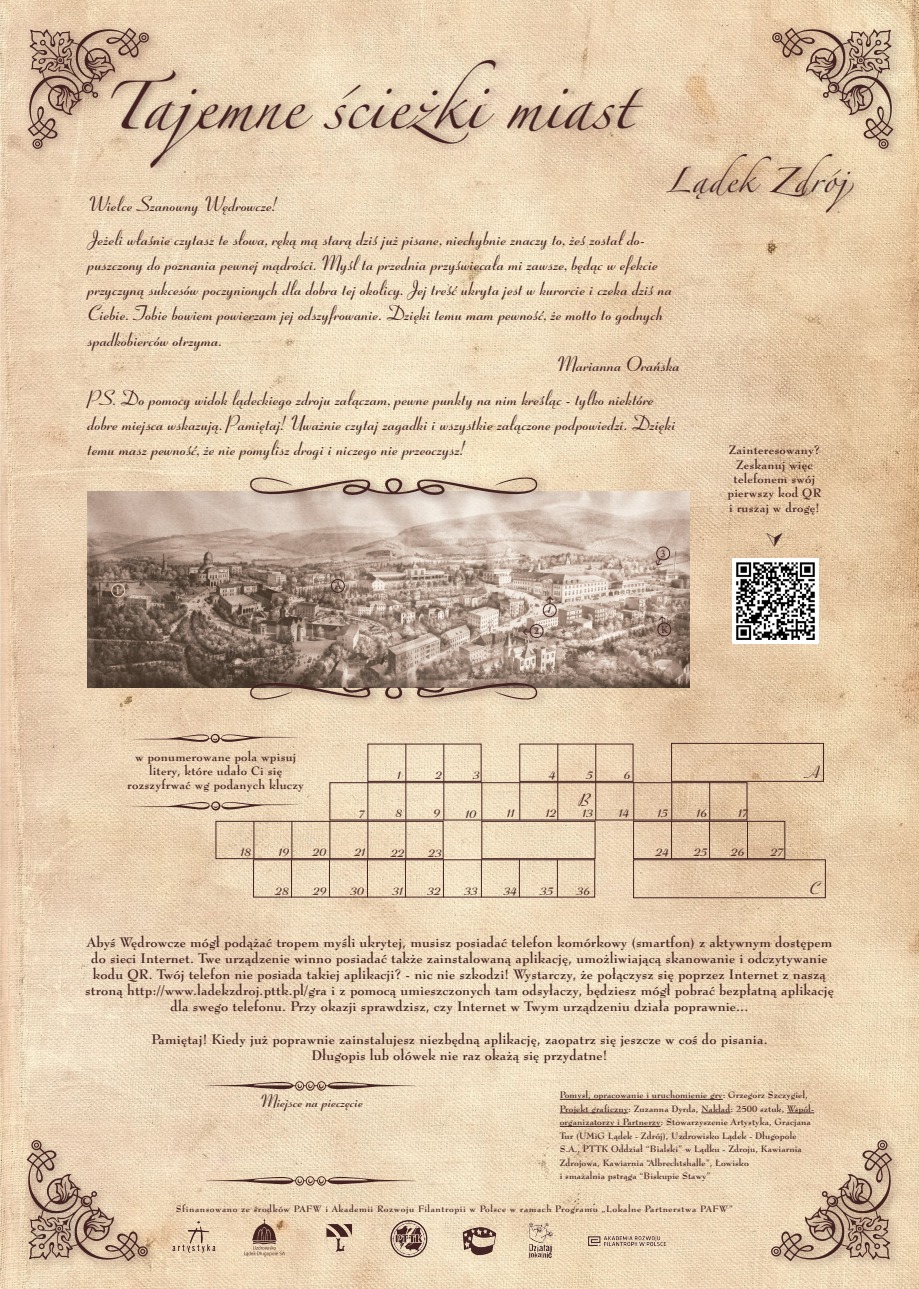
<style>
.page{position:relative;width:919px;height:1289px;background:#fff}
.page>*{position:absolute;margin:0;border:0;box-sizing:border-box;transform-origin:0 0}
.t1{font:42.9px "Zapfino";color:#422}
.t2{font:22.5px "Zapfino";letter-spacing:.05em;color:#422}
.t3{font:700 21px/25.2px "Coronet LT Std";letter-spacing:.01em;color:#422}
.t4{font:700 18px "Coronet LT Std";letter-spacing:.01em;color:#422}
.t5{font:700 17.4px "Coronet LT Std";letter-spacing:.01em;color:#422}
.t6{font:700 15.3px "Coronet LT Std";color:#422}
.t7{font:13.5px/16.2px "Bernhard Mod EU Bold";letter-spacing:.01em;color:#422;text-align:center}
.t8{font:12px/14.4px "Bernhard Mod EU Bold";letter-spacing:.02em;color:#422;text-align:center}
.t9{font:10.5px "Minion Pro";color:#422}
.t10{font:10.5px "Minion Pro";color:#edd0b2}
.t11{font:9px/13.5px "Bernhard Mod EU Bold";letter-spacing:.01em;color:#422}
.t12{font:9px "Bernhard Mod EU Bold";letter-spacing:.06em;color:#422}
</style>
<div class="page">
<img style="left:0;top:0;width:918px;height:1288px">
<div style="left:22px;top:24px;width:881px;height:1247px;background:#422;opacity:.5"></div>
<svg style="left:28px;top:28px;width:121px;height:121px"></svg>
<svg style="left:27px;top:1140px;width:121px;height:121px"></svg>
<svg style="left:772px;top:28px;width:121px;height:121px"></svg>
<svg style="left:771px;top:1140px;width:121px;height:121px"></svg>
<svg style="left:766px;top:532px;width:16px;height:15px"></svg>
<svg style="left:546px;top:596px;width:7px;height:8px"></svg>
<svg style="left:522px;top:628px;width:8px;height:7px"></svg>
<svg style="left:654px;top:546px;width:16px;height:21px"></svg>
<svg style="left:656px;top:615px;width:16px;height:22px"></svg>
<p class="t1" style="left:102px;top:88px;width:532px">Tajemne ścieżki miast</p>
<p class="t2" style="left:666px;top:171px;width:201px">LądekZdrój</p>
<p class="t3" style="left:87px;top:191px;width:190px">Wielce Szanowny Wędrowcze!</p>
<p class="t3" style="left:87px;top:225px;width:586px">Jeżeli właśnie czytasz te słowa, ręką mą starą dziś już pisane, niechybnie znaczy to, żeś został do&shy;puszczony do poznania pewnej mądrości. Myśl ta przednia przyświecała mi zawsze, będąc w efekcie przyczyną sukcesów poczynionych dla dobra tej okolicy. Jej treść ukryta jest w kurorcie i czeka dziś na Ciebie. Tobie bowiem powierzam jej odszyfrowanie. Dzięki temu mam pewność, że motto to godnych spadkobierców otrzyma.</p>
<p class="t3" style="left:556px;top:351px;width:125px">Marianna Orańska</p>
<p class="t3" style="left:87px;top:385px;width:589px">PS. Do pomocy widok lądeckiego zdroju załączam, pewne punkty na nim kreśląc - tylko niektóre dobre miejsca wskazują. Pamiętaj! Uważnie czytaj zagadki i wszystkie załączone podpowiedzi. Dzięki temu masz pewność, że nie pomylisz drogi i niczego nie przeoczysz!</p>
<p class="t8" style="left:728px;top:442px;width:93px">Zainteresowany?</p>
<p class="t8" style="left:727px;top:457px;width:95px">Zeskanuj więc telefonem swój pierwszy kod QR i ruszaj w drogę!</p>
<p class="t10" style="left:116px;top:583px;width:5px">I</p>
<p class="t9" style="left:334px;top:578px;width:9px">A</p>
<p class="t9" style="left:534px;top:623px;width:7px">2</p>
<p class="t6" style="left:547px;top:599px;width:5px">1</p>
<p class="t9" style="left:660px;top:546px;width:7px">3</p>
<p class="t9" style="left:661px;top:622px;width:9px">K</p>
<p class="t8" style="left:127px;top:749px;width:178px">w ponumerowane pola wpisuj litery, które udało Ci się rozszyfrwać wg podanych kluczy</p>
<p class="t5" style="left:396px;top:762px;width:5px">1</p>
<p class="t5" style="left:435px;top:762px;width:8px">2</p>
<p class="t5" style="left:472px;top:762px;width:8px">3</p>
<p class="t5" style="left:548px;top:762px;width:8px">4</p>
<p class="t5" style="left:586px;top:762px;width:8px">5</p>
<p class="t5" style="left:623px;top:762px;width:8px">6</p>
<p class="t5" style="left:805px;top:762px;width:14px">A</p>
<p class="t5" style="left:577px;top:790px;width:12px">B</p>
<p class="t5" style="left:358px;top:801px;width:7px">7</p>
<p class="t5" style="left:394px;top:801px;width:8px">8</p>
<p class="t5" style="left:432px;top:801px;width:8px">9</p>
<p class="t5" style="left:465px;top:801px;width:13px">10</p>
<p class="t5" style="left:506px;top:801px;width:9px">11</p>
<p class="t5" style="left:545px;top:801px;width:12px">12</p>
<p class="t5" style="left:581px;top:801px;width:12px">13</p>
<p class="t5" style="left:618px;top:801px;width:12px">14</p>
<p class="t5" style="left:656px;top:801px;width:12px">15</p>
<p class="t5" style="left:695px;top:801px;width:12px">16</p>
<p class="t5" style="left:737px;top:800px;width:11px">17</p>
<p class="t5" style="left:354px;top:840px;width:12px">21</p>
<p class="t5" style="left:390px;top:840px;width:15px">22</p>
<p class="t5" style="left:428px;top:840px;width:15px">23</p>
<p class="t5" style="left:655px;top:840px;width:15px">24</p>
<p class="t5" style="left:693px;top:840px;width:15px">25</p>
<p class="t5" style="left:730px;top:840px;width:15px">26</p>
<p class="t5" style="left:770px;top:840px;width:14px">27</p>
<p class="t5" style="left:240px;top:840px;width:12px">18</p>
<p class="t5" style="left:278px;top:840px;width:12px">19</p>
<p class="t5" style="left:312px;top:840px;width:15px">20</p>
<p class="t5" style="left:275px;top:878px;width:15px">28</p>
<p class="t5" style="left:312px;top:878px;width:15px">29</p>
<p class="t5" style="left:350px;top:878px;width:15px">30</p>
<p class="t5" style="left:391px;top:878px;width:12px">31</p>
<p class="t5" style="left:427px;top:878px;width:15px">32</p>
<p class="t5" style="left:464px;top:878px;width:15px">33</p>
<p class="t5" style="left:503px;top:878px;width:15px">34</p>
<p class="t5" style="left:539px;top:878px;width:15px">35</p>
<p class="t5" style="left:576px;top:878px;width:15px">36</p>
<p class="t5" style="left:809px;top:877px;width:11px">C</p>
<p class="t7" style="left:85px;top:933px;width:750px">Abyś Wędrowcze mógł podążać tropem myśli ukrytej, musisz posiadać telefon komórkowy (smartfon) z aktywnym dostępem do sieci Internet. Twe urządzenie winno posiadać także zainstalowaną aplikację, umożliwiającą skanowanie i odczytywanie kodu QR. Twój telefon nie posiada takiej aplikacji? - nic nie szkodzi! Wystarczy, że połączysz się poprzez Internet z naszą stroną http://www.ladekzdroj.pttk.pl/gra i z pomocą umieszczonych tam odsyłaczy, będziesz mógł pobrać bezpłatną aplikację dla swego telefonu. Przy okazji sprawdzisz, czy Internet w Twym urządzeniu działa poprawnie...</p>
<p class="t7" style="left:151px;top:1030px;width:617px">Pamiętaj! Kiedy już poprawnie zainstalujesz niezbędną aplikację, zaopatrz się jeszcze w coś do pisania.</p>
<p class="t7" style="left:311px;top:1046px;width:297px">Długopis lub ołówek nie raz okażą się przydatne!</p>
<p class="t4" style="left:259px;top:1090px;width:105px">Miejsce na pieczęcie</p>
<p class="t11" style="left:559px;top:1088px;width:256px">Pomysł, opracowanie i uruchomienie gry: Grzegorz Szczygieł, Projekt graficzny: Zuzanna Dyrda, Nakład: 2500 sztuk, Współ&shy;organizatorzy i Partnerzy: Stowarzyszenie Artystyka, Gracjana Tur (UMiG Lądek - Zdrój), Uzdrowisko Lądek - Długopole S.A., PTTK Oddział “Bialski” w Lądku - Zdroju, Kawiarnia Zdrojowa, Kawiarnia “Albrechtshalle”, Łowisko<br>i smażalnia pstrąga “Biskupie Stawy”</p>
<p class="t12" style="left:176px;top:1202px;width:558px">Sfinansowano ze środków PAFW i Akademii Rozwoju Filantropii w Polsce w ramach Programu „Lokalne Partnerstwa PAFW”</p>
</div>
